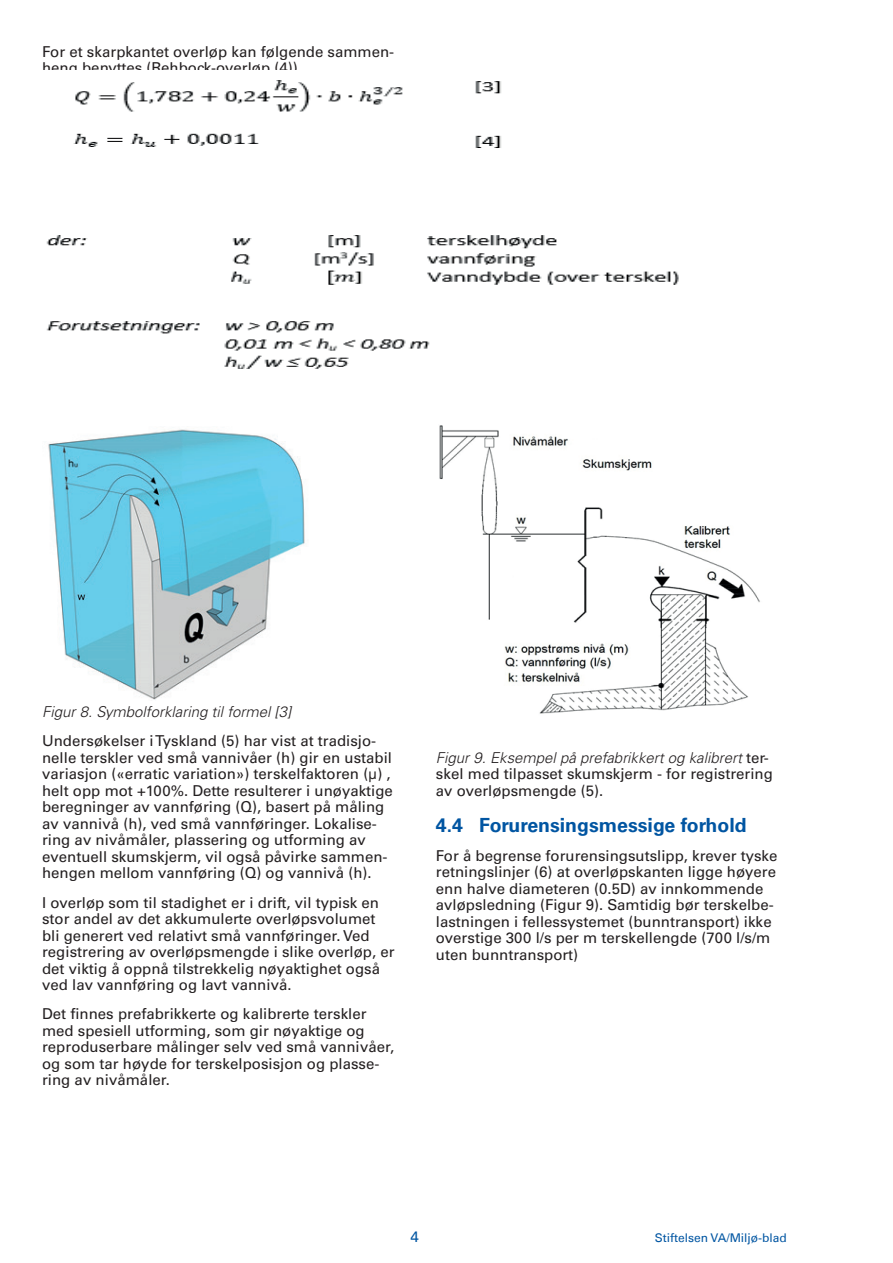
<style>
.page{position:relative;width:893px;height:1263px;background:#fff}
.page>*{position:absolute;margin:0;border:0;box-sizing:border-box;transform-origin:0 0}
.t1{font:700 19.5px "Univers LT";color:#0155a2}
.t2{font:15px/16.5px "Univers LT";color:#231f20}
.t3{font:italic 300 15px "Univers LT";color:#231f20}
.t4{font:15px "Univers LT";color:#0155a2}
.t5{font:12px "Univers Com 55 Roman";color:#0155a2}
.s1{font-weight:300;font-style:italic}
</style>
<div class="page">
<img style="left:46px;top:80px;width:633px;height:289px">
<img style="left:48px;top:429px;width:257px;height:271px">
<img style="left:439px;top:425px;width:321px;height:289px">
<p class="t2" style="left:42px;top:43px;width:354px">For et skarpkantet overløp kan følgende sammen&shy;heng benyttes (Rehbock-overløp (4))</p>
<p class="t3" style="left:42px;top:703px;width:251px">Figur 8. Symbolforklaring til formel [3]</p>
<p class="t2" style="left:42px;top:733px;width:352px">Undersøkelser i Tyskland (5) har vist at tradisjo&shy;nelle terskler ved små vannivåer (h) gir en ustabil variasjon («erratic variation») terskelfaktoren (µ) , helt opp mot +100%. Dette resulterer i unøyaktige beregninger av vannføring (Q), basert på måling av vannivå (h), ved små vannføringer. Lokalise&shy;ring av nivåmåler, plassering og utforming av eventuell skumskjerm, vil også påvirke sammen&shy;hengen mellom vannføring (Q) og vannivå (h).</p>
<p class="t2" style="left:42px;top:894px;width:354px">I overløp som til stadighet er i drift, vil typisk en stor andel av det akkumulerte overløpsvolumet bli generert ved relativt små vannføringer. Ved registrering av overløpsmengde i slike overløp, er det viktig å oppnå tilstrekkelig nøyaktighet også ved lav vannføring og lavt vannivå.</p>
<p class="t2" style="left:42px;top:1006px;width:354px">Det finnes prefabrikkerte og kalibrerte terskler med spesiell utforming, som gir nøyaktige og reproduserbare målinger selv ved små vannivåer, og som tar høyde for terskelposisjon og plasse&shy;ring av nivåmåler.</p>
<p class="t2" style="left:436px;top:749px;width:339px"><span class="s1">Figur 9. Eksempel på prefabrikkert og kalibrert</span> ter&shy;skel med tilpasset skumskjerm - for registrering av overløpsmengde (5).</p>
<h1 class="t1" style="left:436px;top:813px;width:312px">4.4 Forurensingsmessige forhold</h1>
<p class="t2" style="left:436px;top:847px;width:343px">For å begrense forurensingsutslipp, krever tyske retningslinjer (6) at overløpskanten ligge høyere enn halve diameteren (0.5D) av innkommende avløpsledning (Figur 9). Samtidig bør terskelbe&shy;lastningen i fellessystemet (bunntransport) ikke overstige 300 l/s per m terskellengde (700 l/s/m uten bunntransport)</p>
<p class="t4" style="left:410px;top:1228px;width:10px">4</p>
<p class="t5" style="left:655px;top:1230px;width:134px">Stiftelsen VA/Miljø-blad</p>
</div>
